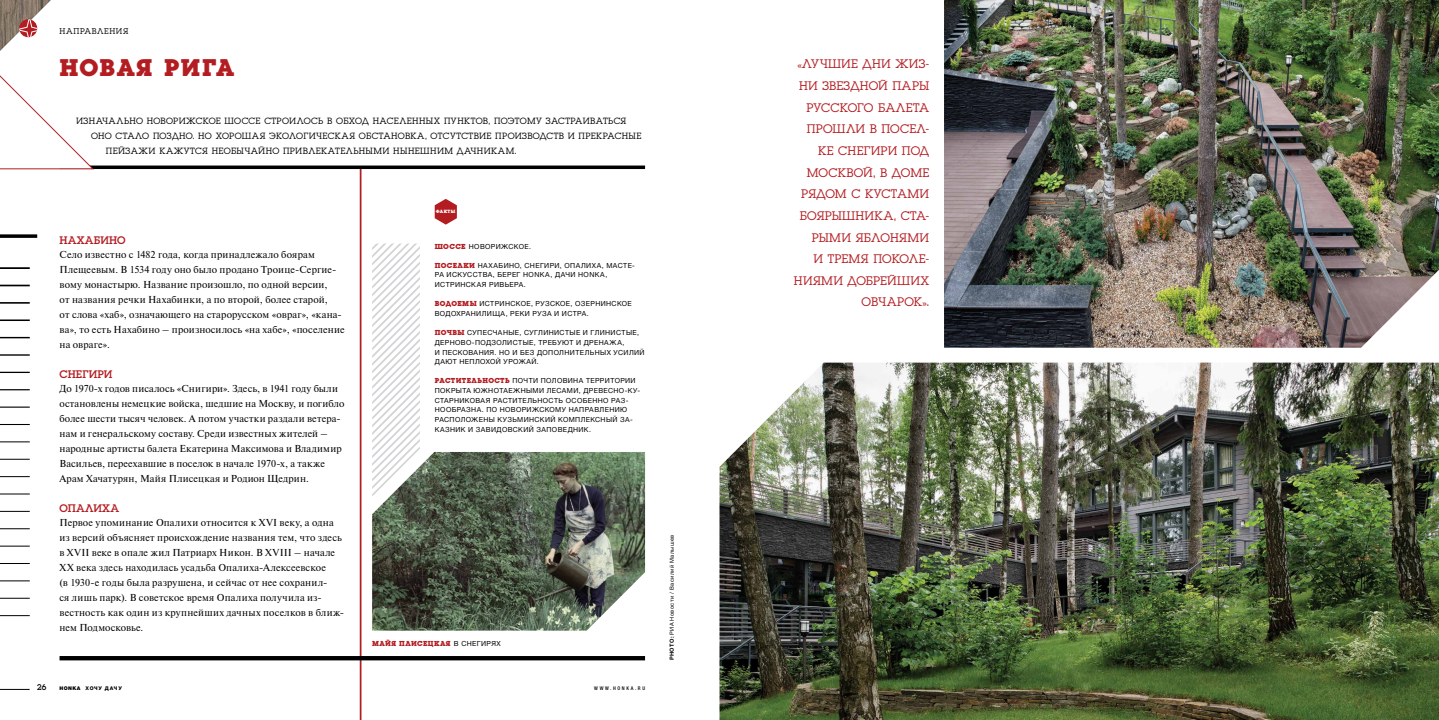
<style>
.page{position:relative;width:1439px;height:720px;background:#fff}
.page>*{position:absolute;margin:0;border:0;box-sizing:border-box;transform-origin:0 0}
.t1{font:700 25.11px "Luga";letter-spacing:.05em;color:#b31c21}
.t2{font:12.95px/21.6px "Luga";letter-spacing:.02em;color:#b31c21;text-align:right}
.t3{font:11.46px "Luga";letter-spacing:.015em;color:#b31c21}
.t4{font:10.06px/14.9px "Newton";letter-spacing:.015em;color:#000}
.t5{font:9.45px "Luga";letter-spacing:.045em;color:#000}
.t6{font:8.66px "Luga";letter-spacing:.075em;color:#000}
.t7{font:8.66px "Luga";color:#000}
.t8{font:700 7.52px "Luga";letter-spacing:.055em;color:#b31c21}
.t9{font:7px/9.6px "Helvetica Neue LTW1 G";letter-spacing:.05em;color:#000}
.t10{font:5.6px "Helvetica Neue LTW1 G";letter-spacing:.07em;color:#000}
.t11{font:800 5.08px "Helvetica Neue LTW1 G";letter-spacing:.165em;color:#000}
.t12{font:500 condensed 5.08px "Helvetica Neue LTW1 G";letter-spacing:.325em;color:#000}
.t13{font:700 4.81px "Luga";letter-spacing:.07em;color:#fff}
.s1{font-family:"Luga";font-weight:700;font-size:7.52px;color:#b31c21}
.s2{font-family:"Helvetica Neue LTW1 G";font-weight:400;font-size:7px;color:#000}
.s3{font-weight:900}
.s4{font-weight:700}
</style>
<div class="page">
<svg style="left:0;top:688px;width:30px;height:2px"></svg>
<svg style="left:0;top:234px;width:37px;height:4px"></svg>
<hr style="left:0;top:267px;width:30px;height:2px;background:#000">
<hr style="left:0;top:284px;width:30px;height:2px;background:#000">
<hr style="left:0;top:302px;width:30px;height:1px;background:#000">
<hr style="left:0;top:319px;width:30px;height:2px;background:#000">
<hr style="left:0;top:337px;width:30px;height:1px;background:#000">
<hr style="left:0;top:354px;width:30px;height:1px;background:#000">
<hr style="left:0;top:371px;width:30px;height:2px;background:#000">
<hr style="left:0;top:389px;width:30px;height:1px;background:#000">
<hr style="left:0;top:406px;width:30px;height:1px;background:#000">
<hr style="left:0;top:424px;width:30px;height:1px;background:#000">
<hr style="left:0;top:441px;width:30px;height:1px;background:#000">
<hr style="left:0;top:458px;width:30px;height:1px;background:#000">
<hr style="left:0;top:476px;width:30px;height:1px;background:#000">
<hr style="left:0;top:493px;width:30px;height:1px;background:#000">
<hr style="left:0;top:511px;width:30px;height:1px;background:#000">
<hr style="left:0;top:528px;width:30px;height:1px;background:#000">
<hr style="left:0;top:545px;width:30px;height:1px;background:#000">
<hr style="left:0;top:563px;width:30px;height:1px;background:#000">
<hr style="left:0;top:580px;width:30px;height:1px;background:#000">
<hr style="left:0;top:598px;width:30px;height:1px;background:#000">
<hr style="left:0;top:615px;width:30px;height:1px;background:#000">
<img style="left:944px;top:0;width:495px;height:347px">
<img style="left:719px;top:362px;width:720px;height:357px">
<img style="left:372px;top:452px;width:273px;height:178px">
<hr style="left:360px;top:167px;width:1px;height:552px;background:#b31c21">
<svg style="left:93px;top:165px;width:552px;height:4px;background:#222"></svg>
<svg style="left:0;top:0;width:93px;height:169px"></svg>
<svg style="left:372px;top:243px;width:48px;height:253px"></svg>
<div style="left:60px;top:655px;width:585px;height:5px;background:#000"></div>
<svg style="left:435px;top:199px;width:22px;height:25px"></svg>
<p class="t6" style="left:60px;top:27px;width:70px">НАПРАВЛЕНИЯ</p>
<h1 class="t1" style="left:60px;top:55px;width:176px">НОВАЯ РИГА</h1>
<p class="t5" style="left:76px;top:117px;width:552px">ИЗНАЧАЛЬНО НОВОРИЖСКОЕ ШОССЕ СТРОИЛОСЬ В ОБХОД НАСЕЛЕННЫХ ПУНКТОВ, ПОЭТОМУ ЗАСТРАИВАТЬСЯ</p>
<p class="t5" style="left:91px;top:132px;width:552px">ОНО СТАЛО ПОЗДНО. НО ХОРОШАЯ ЭКОЛОГИЧЕСКАЯ ОБСТАНОВКА, ОТСУТСТВИЕ ПРОИЗВОДСТВ И ПРЕКРАСНЫЕ</p>
<p class="t5" style="left:106px;top:147px;width:412px">ПЕЙЗАЖИ КАЖУТСЯ НЕОБЫЧАЙНО ПРИВЛЕКАТЕЛЬНЫМИ НЫНЕШНИМ ДАЧНИКАМ.</p>
<p class="t3" style="left:60px;top:234px;width:67px">НАХАБИНО</p>
<p class="t4" style="left:60px;top:247px;width:287px">Село известно с 1482 года, когда принадлежало боярам Плещеевым. В 1534 году оно было продано Троице-Сергие&shy;вому монастырю. Название произошло, по одной версии,<br>от названия речки Нахабинки, а по второй, более старой,<br>от слова «хаб», означающего на старорусском «овраг», «кана&shy;ва», то есть Нахабино – произносилось «на хабе», «поселение на овраге».</p>
<p class="t3" style="left:60px;top:368px;width:55px">СНЕГИРИ</p>
<p class="t4" style="left:60px;top:381px;width:286px">До 1970-х годов писалось «Снигири». Здесь, в 1941 году были остановлены немецкие войска, шедшие на Москву, и погибло более шести тысяч человек. А потом участки раздали ветера&shy;нам и генеральскому составу. Среди известных жителей – народные артисты балета Екатерина Максимова и Владимир Васильев, переехавшие в поселок в начале 1970-х, а также Арам Хачатурян, Майя Плисецкая и Родион Щедрин.</p>
<p class="t3" style="left:60px;top:502px;width:61px">ОПАЛИХА</p>
<p class="t4" style="left:60px;top:515px;width:286px">Первое упоминание Опалихи относится к XVI веку, а одна из версий объясняет происхождение названия тем, что здесь в XVII веке в опале жил Патриарх Никон. В XVIII – начале XX века здесь находилась усадьба Опалиха-Алексеевское<br>(в 1930-е годы была разрушена, и сейчас от нее сохранил-<br>ся лишь парк). В советское время Опалиха получила из&shy;вестность как один из крупнейших дачных поселков в ближ&shy;нем Подмосковье.</p>
<p class="t13" style="left:436px;top:209px;width:21px">ФАКТЫ</p>
<p class="t9" style="left:435px;top:241px;width:98px"><span class="s1">ШОССЕ</span> НОВОРИЖСКОЕ.</p>
<p class="t9" style="left:435px;top:260px;width:201px"><span class="s1">ПОСЕЛКИ</span> НАХАБИНО, СНЕГИРИ, ОПАЛИХА, МАСТЕ-<br>РА ИСКУССТВА, БЕРЕГ HONKA, ДАЧИ HONKA,<br>ИСТРИНСКАЯ РИВЬЕРА.</p>
<p class="t9" style="left:435px;top:299px;width:198px"><span class="s1">ВОДОЕМЫ</span> ИСТРИНСКОЕ, РУЗСКОЕ, ОЗЕРНИНСКОЕ<br>ВОДОХРАНИЛИЩА, РЕКИ РУЗА И ИСТРА.</p>
<p class="t9" style="left:435px;top:328px;width:211px"><span class="s1">ПОЧВЫ</span> СУПЕСЧАНЫЕ, СУГЛИНИСТЫЕ И ГЛИНИСТЫЕ, ДЕРНОВО-ПОДЗОЛИСТЫЕ, ТРЕБУЮТ И ДРЕНАЖА,<br>И ПЕСКОВАНИЯ. НО И БЕЗ ДОПОЛНИТЕЛЬНЫХ УСИЛИЙ ДАЮТ НЕПЛОХОЙ УРОЖАЙ.</p>
<p class="t9" style="left:435px;top:376px;width:207px"><span class="s1">РАСТИТЕЛЬНОСТЬ</span> ПОЧТИ ПОЛОВИНА ТЕРРИТОРИИ ПОКРЫТА ЮЖНОТАЕЖНЫМИ ЛЕСАМИ, ДРЕВЕСНО-КУ-СТАРНИКОВАЯ РАСТИТЕЛЬНОСТЬ ОСОБЕННО РАЗ-НООБРАЗНА. ПО НОВОРИЖСКОМУ НАПРАВЛЕНИЮ РАСПОЛОЖЕНЫ КУЗЬМИНСКИЙ КОМПЛЕКСНЫЙ ЗА-КАЗНИК И ЗАВИДОВСКИЙ ЗАПОВЕДНИК.</p>
<p class="t8" style="left:372px;top:639px;width:130px">МАЙЯ ПЛИСЕЦКАЯ <span class="s2">В СНЕГИРЯХ</span></p>
<p class="t7" style="left:37px;top:682px;width:11px">26</p>
<p class="t11" style="left:60px;top:685px;width:64px"><span class="s3">HONKA</span> ХОЧУ ДАЧУ</p>
<p class="t12" style="left:594px;top:685px;width:52px">WWW.HONKA.RU</p>
<p class="t10" style="left:668px;top:660px;width:127px;rotate:-90deg"><span class="s4">PHOTO:</span> РИА Новости / Василий Малышев</p>
<p class="t2" style="left:794px;top:53px;width:137px">«ЛУЧШИЕ ДНИ ЖИЗ-<br>НИ ЗВЕЗДНОЙ ПАРЫ<br>РУССКОГО БАЛЕТА<br>ПРОШЛИ В ПОСЕЛ-<br>КЕ СНЕГИРИ ПОД<br>МОСКВОЙ, В ДОМЕ<br>РЯДОМ С КУСТАМИ<br>БОЯРЫШНИКА, СТА-<br>РЫМИ ЯБЛОНЯМИ<br>И ТРЕМЯ ПОКОЛЕ-<br>НИЯМИ ДОБРЕЙШИХ<br>ОВЧАРОК».</p>
</div>
